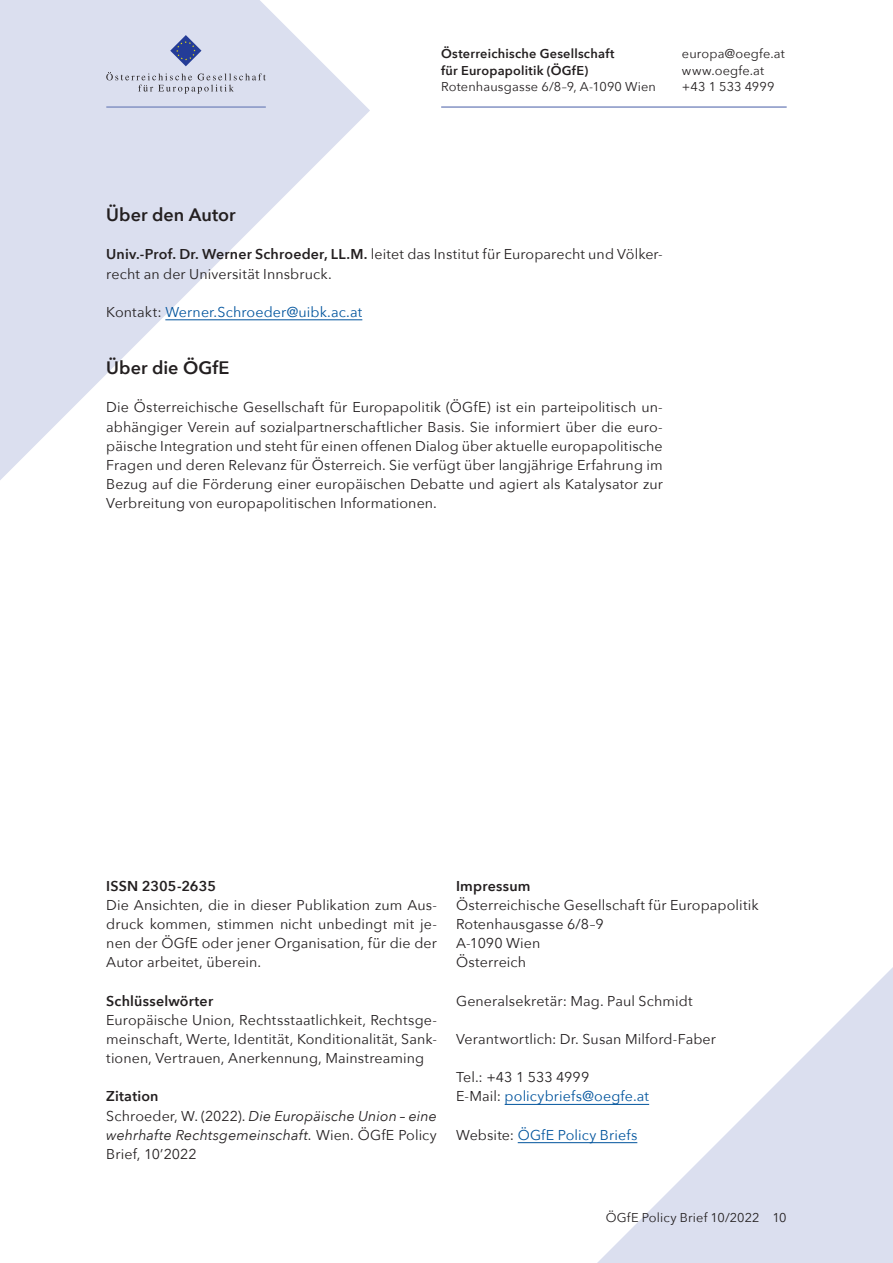
<style>
.page{position:relative;width:893px;height:1263px;background:#fff}
.page>*{position:absolute;margin:0;border:0;box-sizing:border-box;transform-origin:0 0}
.Überschrift_3{font:600 18px "Avenir Next";color:#231f20}
.p{font:14.25px/19.2px "Avenir Next";letter-spacing:.005em;color:#231f20;text-align:justify}
.p-2{font:italic 14.25px/19.2px "Avenir Next";letter-spacing:.005em;color:#231f20;text-align:justify}
.p-3{font:14.25px "Avenir Next";letter-spacing:.005em;color:#01549d}
.p-4{font:600 14.25px "Avenir Next";letter-spacing:.01em;color:#231f20}
.p-5{font:12.75px "Avenir Next";letter-spacing:.01em;color:#231f20}
.p-6{font:600 12.75px/16.5px "Avenir Next";letter-spacing:.02em;color:#231f20}
.s1{font-weight:600}
.s2{color:#231f20}
.s3{font-style:normal}
</style>
<div class="page">
<svg style="left:0;top:0;width:370px;height:480px;fill:#dbdfef"></svg>
<svg style="left:592px;top:967px;width:301px;height:296px"></svg>
<hr style="left:441px;top:106px;width:346px;height:2px;background:#8493c4">
<hr style="left:106px;top:106px;width:160px;height:2px;background:#8493c4">
<svg style="left:170px;top:35px;width:31px;height:31px"></svg>
<svg style="left:106px;top:72px;width:160px;height:22px;background:#c9cddb"></svg>
<hr style="left:165px;top:319px;width:197px;height:1px;background:#01549d">
<hr style="left:505px;top:1104px;width:144px;height:1px;background:#01549d">
<hr style="left:518px;top:1142px;width:119px;height:1px;background:#01549d">
<p class="p-6" style="left:441px;top:45px;width:175px">Österreichische Gesellschaft für Europapolitik (ÖGfE)</p>
<p class="p-5" style="left:441px;top:76px;width:216px">Rotenhausgasse 6/8–9, A-1090 Wien</p>
<p class="p-5" style="left:682px;top:43px;width:104px">europa@oegfe.at</p>
<p class="p-5" style="left:682px;top:60px;width:84px">www.oegfe.at</p>
<p class="p-5" style="left:682px;top:76px;width:94px">+43 1 533 4999</p>
<p class="Überschrift_3" style="left:106px;top:199px;width:131px">Über den Autor</p>
<p class="p" style="left:106px;top:244px;width:558px"><span class="s1">Univ.-Prof. Dr. Werner Schroeder, LL.M.</span> leitet das Institut für Europarecht und Völker&shy;recht an der Universität Innsbruck.</p>
<p class="p-3" style="left:106px;top:300px;width:258px"><span class="s2">Kontakt:</span> Werner.Schroeder@uibk.ac.at</p>
<p class="Überschrift_3" style="left:106px;top:352px;width:125px">Über die ÖGfE</p>
<p class="p" style="left:106px;top:397px;width:558px">Die Österreichische Gesellschaft für Europapolitik (ÖGfE) ist ein parteipolitisch un&shy;abhängiger Verein auf sozialpartnerschaftlicher Basis. Sie informiert über die euro&shy;päische Integration und steht für einen offenen Dialog über aktuelle europapolitische Fragen und deren Relevanz für Österreich. Sie verfügt über langjährige Erfahrung im Bezug auf die Förderung einer europäischen Debatte und agiert als Katalysator zur Verbreitung von europapolitischen Informationen.</p>
<p class="p-4" style="left:106px;top:874px;width:111px">ISSN 2305-2635</p>
<p class="p" style="left:106px;top:895px;width:332px">Die Ansichten, die in dieser Publikation zum Aus&shy;druck kommen, stimmen nicht unbedingt mit je&shy;nen der ÖGfE oder jener Organisation, für die der Autor arbeitet, überein.</p>
<p class="p-4" style="left:106px;top:988px;width:108px">Schlüsselwörter</p>
<p class="p" style="left:106px;top:1010px;width:332px">Europäische Union, Rechtsstaatlichkeit, Rechtsge&shy;meinschaft, Werte, Identität, Konditionalität, Sank&shy;tionen, Vertrauen, Anerkennung, Mainstreaming</p>
<p class="p-4" style="left:106px;top:1084px;width:54px">Zitation</p>
<p class="p-2" style="left:106px;top:1105px;width:332px"><span class="s3">Schroeder, W. (2022).</span> Die Europäische Union – eine wehrhafte Rechtsgemeinschaft. <span class="s3">Wien. ÖGfE Policy Brief, 10’2022</span></p>
<p class="p-4" style="left:456px;top:874px;width:76px">Impressum</p>
<p class="p" style="left:456px;top:895px;width:304px">Österreichische Gesellschaft für Europapolitik</p>
<p class="p" style="left:456px;top:914px;width:149px">Rotenhausgasse 6/8–9</p>
<p class="p" style="left:456px;top:933px;width:86px">A-1090 Wien<br>Österreich</p>
<p class="p" style="left:456px;top:990px;width:238px">Generalsekretär: Mag. Paul Schmidt</p>
<p class="p" style="left:456px;top:1029px;width:261px">Verantwortlich: Dr. Susan Milford-Faber</p>
<p class="p" style="left:456px;top:1067px;width:135px">Tel.: +43 1 533 4999</p>
<p class="p-3" style="left:456px;top:1084px;width:195px"><span class="s2">E-Mail:</span> policybriefs@oegfe.at</p>
<p class="p-3" style="left:456px;top:1123px;width:183px"><span class="s2">Website:</span> ÖGfE Policy Briefs</p>
<p class="p-5" style="left:606px;top:1206px;width:182px">ÖGfE Policy Brief 10/2022 10</p>
</div>
